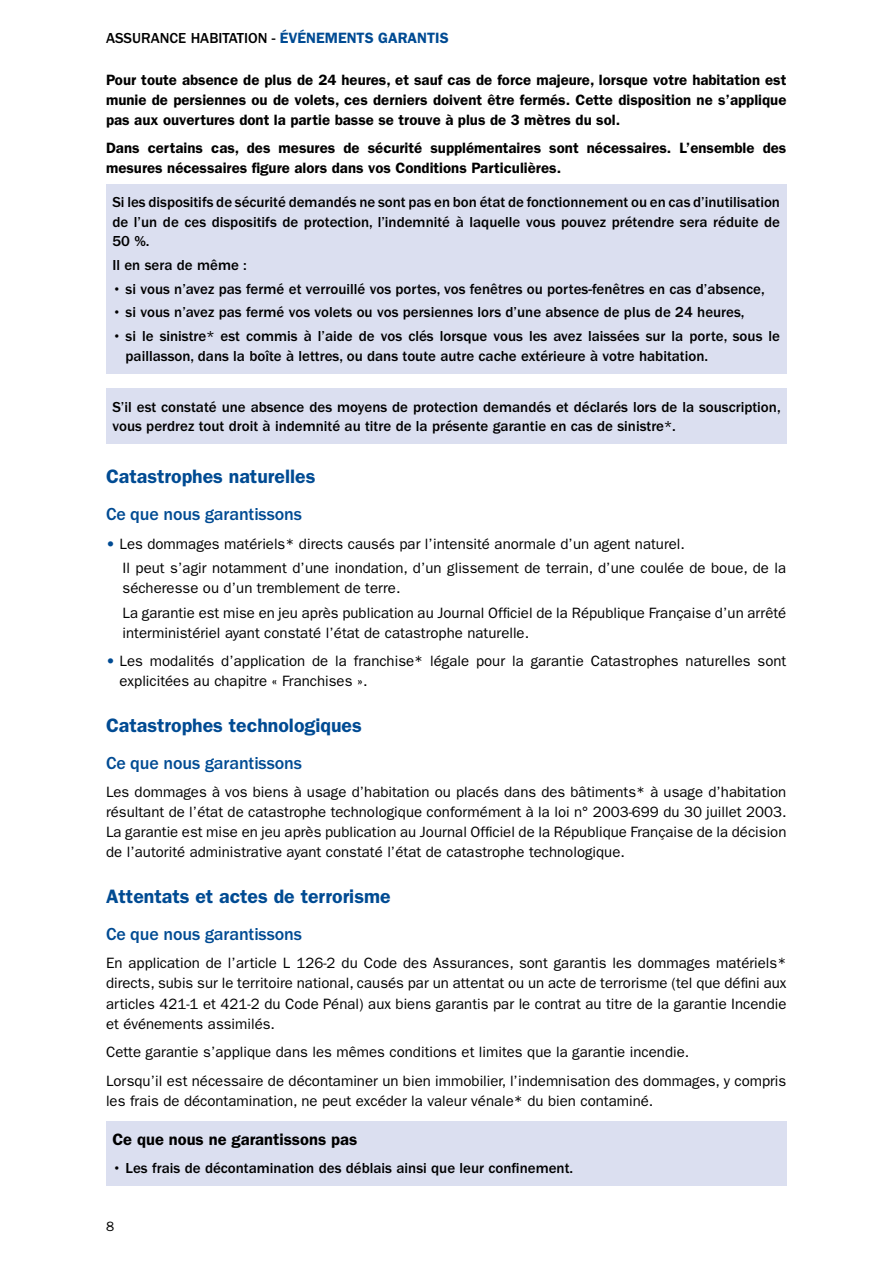
<style>
.page{position:relative;width:893px;height:1263px;background:#fff}
.page>*{position:absolute;margin:0;border:0;box-sizing:border-box;transform-origin:0 0}
.t1{font:600 19.5px "ITC Franklin Gothic Std";color:#004b93}
.t2{font:500 18px "ITC Franklin Gothic Std";letter-spacing:-.005em;color:#004b93}
.t3{font:600 16.5px "ITC Franklin Gothic Std";color:#000}
.t4{font:15px/20.1px "ITC Franklin Gothic Std";color:#000}
.t5{font:500 15px/19.5px "ITC Franklin Gothic Std";color:#000}
.t6{font:600 15px/20.1px "ITC Franklin Gothic Std";color:#000;text-align:justify}
.t7{font:13.5px "ITC Franklin Gothic Std";color:#000}
.s1{font-weight:600;color:#004b93}
.s2{font-family:"ITC Franklin Gothic Std Hvy";color:#004b93}
</style>
<div class="page">
<div style="left:106px;top:184px;width:680px;height:189px;background:#dbdff0"></div>
<div style="left:106px;top:388px;width:680px;height:56px;background:#dbdff0"></div>
<div style="left:106px;top:1121px;width:680px;height:64px;background:#dbdff0"></div>
<p class="t5" style="left:106px;top:28px;width:344px">ASSURANCE HABITATION - <span class="s1">ÉVÉNEMENTS GARANTIS</span></p>
<p class="t6" style="left:106px;top:70px;width:682px">Pour toute absence de plus de 24 heures, et sauf cas de force majeure, lorsque votre habitation est munie de persiennes ou de volets, ces derniers doivent être fermés. Cette disposition ne s’applique pas aux ouvertures dont la partie basse se trouve à plus de 3 mètres du sol.</p>
<p class="t6" style="left:106px;top:138px;width:682px">Dans certains cas, des mesures de sécurité supplémentaires sont nécessaires. L’ensemble des mesures nécessaires figure alors dans vos Conditions Particulières.</p>
<p class="t5" style="left:112px;top:193px;width:669px;text-align:justify">Si les dispositifs de sécurité demandés ne sont pas en bon état de fonctionnement ou en cas d’inutilisation de l’un de ces dispositifs de protection, l’indemnité à laquelle vous pouvez prétendre sera réduite de 50 %.</p>
<p class="t5" style="left:112px;top:255px;width:136px">Il en sera de même :</p>
<p class="t5" style="left:112px;top:279px;width:654px">• si vous n’avez pas fermé et verrouillé vos portes, vos fenêtres ou portes-fenêtres en cas d’absence,</p>
<p class="t5" style="left:112px;top:303px;width:634px">• si vous n’avez pas fermé vos volets ou vos persiennes lors d’une absence de plus de 24 heures,</p>
<p class="t5" style="left:126px;top:327px;width:656px;text-indent:-13px">• si le sinistre* est commis à l’aide de vos clés lorsque vous les avez laissées sur la porte, sous le paillasson, dans la boîte à lettres, ou dans toute autre cache extérieure à votre habitation.</p>
<p class="t5" style="left:112px;top:397px;width:670px">S’il est constaté une absence des moyens de protection demandés et déclarés lors de la souscription, vous perdrez tout droit à indemnité au titre de la présente garantie en cas de sinistre*.</p>
<h1 class="t1" style="left:106px;top:465px;width:211px">Catastrophes naturelles</h1>
<p class="t2" style="left:106px;top:504px;width:197px">Ce que nous garantissons</p>
<p class="t4" style="left:123px;top:532px;width:665px;line-height:24.3px;text-indent:-16px"><span class="s2">•</span> Les dommages matériels* directs causés par l’intensité anormale d’un agent naturel.<br>Il peut s’agir notamment d’une inondation, d’un glissement de terrain, d’une coulée de boue, de la</p>
<p class="t4" style="left:123px;top:576px;width:665px;line-height:24.3px">sécheresse ou d’un tremblement de terre.<br>La garantie est mise en jeu après publication au Journal Officiel de la République Française d’un arrêté</p>
<p class="t4" style="left:123px;top:622px;width:408px">interministériel ayant constaté l’état de catastrophe naturelle.</p>
<p class="t4" style="left:120px;top:651px;width:668px;text-indent:-14px"><span class="s2">•</span> Les modalités d’application de la franchise* légale pour la garantie Catastrophes naturelles sont explicitées au chapitre « Franchises ».</p>
<h1 class="t1" style="left:106px;top:713px;width:257px">Catastrophes technologiques</h1>
<p class="t2" style="left:106px;top:753px;width:197px">Ce que nous garantissons</p>
<p class="t4" style="left:106px;top:782px;width:682px;text-align:justify">Les dommages à vos biens à usage d’habitation ou placés dans des bâtiments* à usage d’habitation résultant de l’état de catastrophe technologique conformément à la loi n° 2003-699 du 30 juillet 2003.<br>La garantie est mise en jeu après publication au Journal Officiel de la République Française de la décision de l’autorité administrative ayant constaté l’état de catastrophe technologique.</p>
<h1 class="t1" style="left:106px;top:885px;width:286px">Attentats et actes de terrorisme</h1>
<p class="t2" style="left:106px;top:924px;width:197px">Ce que nous garantissons</p>
<p class="t4" style="left:106px;top:953px;width:682px;text-align:justify">En application de l’article L 126-2 du Code des Assurances, sont garantis les dommages matériels* directs, subis sur le territoire national, causés par un attentat ou un acte de terrorisme (tel que défini aux articles 421-1 et 421-2 du Code Pénal) aux biens garantis par le contrat au titre de la garantie Incendie et événements assimilés.</p>
<p class="t4" style="left:106px;top:1038px;width:682px;line-height:28.5px">Cette garantie s’applique dans les mêmes conditions et limites que la garantie incendie.<br>Lorsqu’il est nécessaire de décontaminer un bien immobilier, l’indemnisation des dommages, y compris</p>
<p class="t4" style="left:106px;top:1090px;width:549px">les frais de décontamination, ne peut excéder la valeur vénale* du bien contaminé.</p>
<p class="t3" style="left:112px;top:1129px;width:246px">Ce que nous ne garantissons pas</p>
<p class="t5" style="left:112px;top:1158px;width:462px">• Les frais de décontamination des déblais ainsi que leur confinement.</p>
<p class="t7" style="left:106px;top:1218px;width:10px">8</p>
</div>
